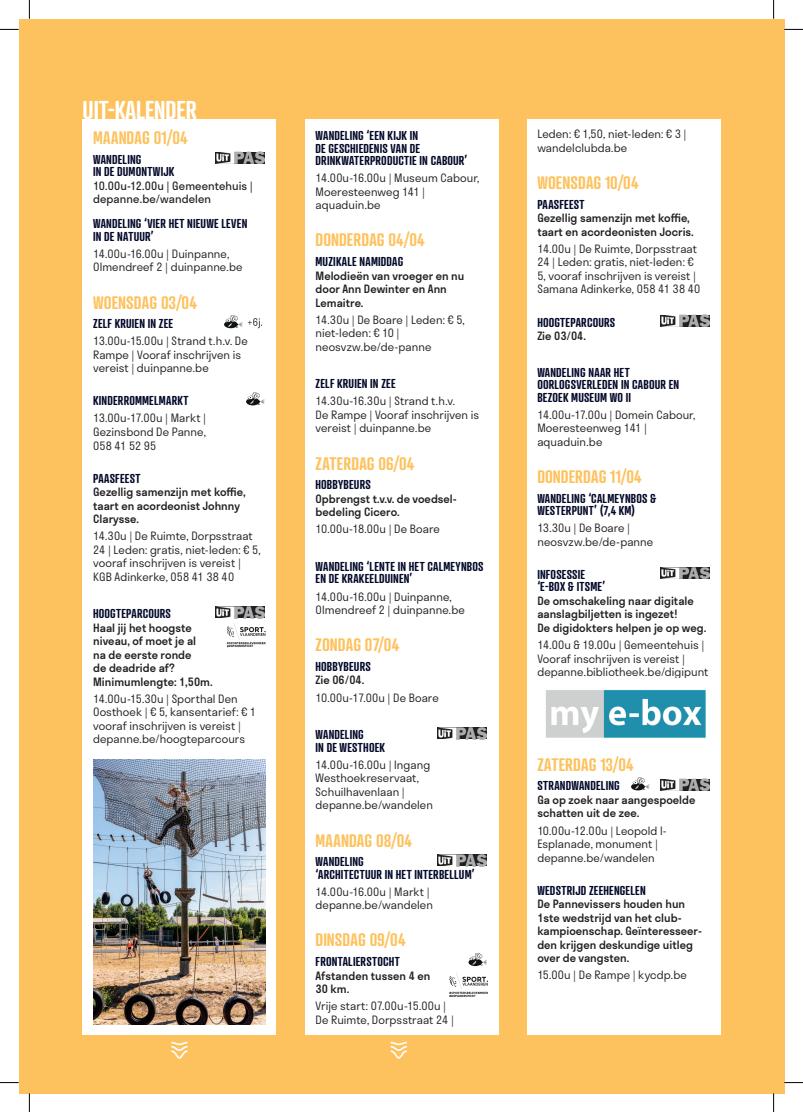
<style>
.page{position:relative;width:803px;height:1112px;background:#fff}
.page>*{position:absolute;margin:0;border:0;box-sizing:border-box;transform-origin:0 0}
.t1{font:600 25px "Atrament";color:#fff}
.t2{font:600 17.5px "Atrament";letter-spacing:.01em;color:#fdc25d}
.t3{font:600 12.5px/12.5px "Atrament";letter-spacing:.015em;color:#020829}
.t4{font:300 11.25px/13.5px "Stratos";letter-spacing:.005em;color:#231f20}
.t5{font:500 11.25px/13.5px "Stratos";color:#231f20}
.t6{font:11.25px/13.5px "Stratos";letter-spacing:.01em;color:#231f20}
.t7{font:700 3.25px "Flanders Art Sans";color:#231f20}
</style>
<div class="page">
<div style="left:19px;top:19px;width:765px;height:1073px;background:#fdc25d"></div>
<div style="left:83px;top:119px;width:193px;height:915px;background:#fff"></div>
<img style="left:215px;top:152px;width:49px;height:12px">
<svg style="left:224px;top:315px;width:18px;height:13px"></svg>
<svg style="left:248px;top:318px;width:14px;height:10px"></svg>
<svg style="left:246px;top:392px;width:18px;height:13px"></svg>
<img style="left:215px;top:606px;width:49px;height:12px">
<img style="left:93px;top:759px;width:173px;height:265px">
<div style="left:305px;top:119px;width:194px;height:915px;background:#fff"></div>
<img style="left:438px;top:727px;width:49px;height:12px">
<img style="left:438px;top:854px;width:49px;height:11px">
<svg style="left:468px;top:953px;width:19px;height:12px"></svg>
<div style="left:527px;top:119px;width:193px;height:915px;background:#fff"></div>
<img style="left:661px;top:314px;width:49px;height:12px">
<img style="left:661px;top:567px;width:49px;height:11px">
<img style="left:546px;top:689px;width:160px;height:49px">
<svg style="left:631px;top:777px;width:18px;height:13px"></svg>
<img style="left:661px;top:778px;width:49px;height:12px">
<svg style="left:171px;top:1041px;width:16px;height:17px"></svg>
<svg style="left:391px;top:1041px;width:16px;height:17px"></svg>
<svg style="left:227px;top:623px;width:39px;height:24px"></svg>
<svg style="left:449px;top:973px;width:39px;height:23px"></svg>
<svg style="left:0;top:29px;width:19px;height:1px"></svg>
<svg style="left:784px;top:29px;width:19px;height:1px"></svg>
<svg style="left:0;top:1082px;width:19px;height:1px"></svg>
<svg style="left:784px;top:1081px;width:19px;height:2px"></svg>
<svg style="left:29px;top:0;width:1px;height:19px"></svg>
<svg style="left:29px;top:1092px;width:1px;height:19px"></svg>
<svg style="left:773px;top:0;width:1px;height:19px"></svg>
<svg style="left:773px;top:1092px;width:1px;height:19px"></svg>
<h1 class="t1" style="left:83px;top:95px;width:116px">UIT-KALENDER</h1>
<h2 class="t2" style="left:93px;top:127px;width:96px">MAANDAG 01/04</h2>
<p class="t3" style="left:93px;top:153px;width:83px">WANDELING<br>IN DE DUMONTWIJK</p>
<p class="t6" style="left:93px;top:178px;width:161px">10.00u-12.00u | Gemeentehuis | depanne.be/wandelen</p>
<p class="t3" style="left:93px;top:217px;width:156px">WANDELING ‘VIER HET NIEUWE LEVEN<br>IN DE NATUUR’</p>
<p class="t4" style="left:93px;top:246px;width:151px">14.00u-16.00u | Duinpanne,<br>Olmendreef 2 | duinpanne.be</p>
<h2 class="t2" style="left:93px;top:291px;width:105px">WOENSDAG 03/04</h2>
<p class="t3" style="left:93px;top:317px;width:81px">ZELF KRUIEN IN ZEE</p>
<p class="t4" style="left:93px;top:334px;width:156px">13.00u-15.00u | Strand t.h.v. De<br>Rampe | Vooraf inschrijven is vereist | duinpanne.be</p>
<p class="t3" style="left:93px;top:394px;width:97px">KINDERROMMELMARKT</p>
<p class="t4" style="left:93px;top:411px;width:115px;text-align:justify">13.00u-17.00u | Markt | Gezinsbond De Panne, 058 41 52 95</p>
<p class="t3" style="left:93px;top:471px;width:49px">PAASFEEST</p>
<p class="t5" style="left:93px;top:484px;width:154px">Gezellig samenzijn met koffie, taart en acordeonist Johnny<br>Clarysse.</p>
<p class="t4" style="left:93px;top:529px;width:169px">14.30u | De Ruimte, Dorpsstraat<br>24 | Leden: gratis, niet-leden: € 5, vooraf inschrijven is vereist |<br>KGB Adinkerke, 058 41 38 40</p>
<p class="t3" style="left:93px;top:607px;width:79px">HOOGTEPARCOURS</p>
<p class="t5" style="left:93px;top:620px;width:121px">Haal jij het hoogste niveau, of moet je al<br>na de eerste ronde<br>de deadride af?<br>Minimumlengte: 1,50m.</p>
<p class="t4" style="left:93px;top:691px;width:164px">14.00u-15.30u | Sporthal Den<br>Oosthoek | € 5, kansentarief: € 1 vooraf inschrijven is vereist | depanne.be/hoogteparcours</p>
<p class="t7" style="left:229px;top:644px;width:26px">DEPANNESPORT</p>
<p class="t3" style="left:316px;top:129px;width:153px">WANDELING ‘EEN KIJK IN<br>DE GESCHIEDENIS VAN DE<br>DRINKWATERPRODUCTIE IN CABOUR’</p>
<p class="t4" style="left:316px;top:171px;width:165px">14.00u-16.00u | Museum Cabour,<br>Moeresteenweg 141 | aquaduin.be</p>
<h2 class="t2" style="left:316px;top:229px;width:111px">DONDERDAG 04/04</h2>
<p class="t3" style="left:316px;top:255px;width:89px">MUZIKALE NAMIDDAG</p>
<p class="t5" style="left:316px;top:268px;width:150px">Melodieën van vroeger en nu door Ann Dewinter en Ann<br>Lemaitre.</p>
<p class="t4" style="left:316px;top:312px;width:151px">14.30u | De Boare | Leden: € 5, niet-leden: € 10 | neosvzw.be/de-panne</p>
<p class="t3" style="left:316px;top:377px;width:81px">ZELF KRUIEN IN ZEE</p>
<p class="t4" style="left:316px;top:394px;width:165px">14.30u-16.30u | Strand t.h.v.<br>De Rampe | Vooraf inschrijven is vereist | duinpanne.be</p>
<h2 class="t2" style="left:316px;top:452px;width:100px">ZATERDAG 06/04</h2>
<p class="t3" style="left:316px;top:478px;width:57px">HOBBYBEURS</p>
<p class="t5" style="left:316px;top:491px;width:143px">Opbrengst t.v.v. de voedsel&shy;bedeling Cicero.</p>
<p class="t4" style="left:316px;top:522px;width:126px">10.00u-18.00u | De Boare</p>
<p class="t3" style="left:316px;top:560px;width:170px">WANDELING ‘LENTE IN HET CALMEYNBOS<br>EN DE KRAKEELDUINEN’</p>
<p class="t4" style="left:316px;top:589px;width:151px">14.00u-16.00u | Duinpanne,<br>Olmendreef 2 | duinpanne.be</p>
<h2 class="t2" style="left:316px;top:633px;width:85px">ZONDAG 07/04</h2>
<p class="t3" style="left:316px;top:659px;width:57px">HOBBYBEURS</p>
<p class="t5" style="left:316px;top:673px;width:50px">Zie 06/04.</p>
<p class="t4" style="left:316px;top:690px;width:125px">10.00u-17.00u | De Boare</p>
<p class="t3" style="left:316px;top:728px;width:71px">WANDELING<br>IN DE WESTHOEK</p>
<p class="t4" style="left:316px;top:757px;width:119px">14.00u-16.00u | Ingang<br>Westhoekreservaat,<br>Schuilhavenlaan | depanne.be/wandelen</p>
<h2 class="t2" style="left:316px;top:829px;width:98px">MAANDAG 08/04</h2>
<p class="t3" style="left:316px;top:854px;width:161px">WANDELING<br>‘ARCHITECTUUR IN HET INTERBELLUM’</p>
<p class="t4" style="left:316px;top:884px;width:119px">14.00u-16.00u | Markt | depanne.be/wandelen</p>
<h2 class="t2" style="left:316px;top:928px;width:91px">DINSDAG 09/04</h2>
<p class="t3" style="left:316px;top:954px;width:86px">FRONTALIERSTOCHT</p>
<p class="t5" style="left:316px;top:968px;width:116px">Afstanden tussen 4 en<br>30 km.</p>
<p class="t4" style="left:316px;top:998px;width:140px">Vrije start: 07.00u-15.00u |<br>De Ruimte, Dorpsstraat 24 |</p>
<p class="t7" style="left:451px;top:993px;width:26px">DEPANNESPORT</p>
<p class="t4" style="left:537px;top:127px;width:151px">Leden: € 1,50, niet-leden: € 3 | wandelclubda.be</p>
<h2 class="t2" style="left:537px;top:172px;width:103px">WOENSDAG 10/04</h2>
<p class="t3" style="left:537px;top:198px;width:49px">PAASFEEST</p>
<p class="t5" style="left:537px;top:211px;width:158px">Gezellig samenzijn met koffie, taart en acordeonisten Jocris.</p>
<p class="t4" style="left:537px;top:241px;width:165px">14.00u | De Ruimte, Dorpsstraat<br>24 | Leden: gratis, niet-leden: €<br>5, vooraf inschrijven is vereist |<br>Samana Adinkerke, 058 41 38 40</p>
<p class="t3" style="left:537px;top:315px;width:79px">HOOGTEPARCOURS</p>
<p class="t5" style="left:537px;top:329px;width:50px">Zie 03/04.</p>
<p class="t3" style="left:537px;top:365px;width:143px">WANDELING NAAR HET<br>OORLOGSVERLEDEN IN CABOUR EN<br>BEZOEK MUSEUM WO II</p>
<p class="t4" style="left:537px;top:407px;width:160px">14.00u-17.00u | Domein Cabour,<br>Moeresteenweg 141 | aquaduin.be</p>
<h2 class="t2" style="left:537px;top:465px;width:106px">DONDERDAG 11/04</h2>
<p class="t3" style="left:537px;top:491px;width:121px">WANDELING ‘CALMEYNBOS &amp;<br>WESTERPUNT’ (7,4 KM)</p>
<p class="t4" style="left:537px;top:521px;width:117px">13.30u | De Boare | neosvzw.be/de-panne</p>
<p class="t3" style="left:537px;top:567px;width:69px">INFOSESSIE ‘E-BOX &amp; ITSME’</p>
<p class="t5" style="left:537px;top:593px;width:170px">De omschakeling naar digitale aanslagbiljetten is ingezet!<br>De digidokters helpen je op weg.</p>
<p class="t4" style="left:537px;top:637px;width:173px">14.00u &amp; 19.00u | Gemeentehuis |<br>Vooraf inschrijven is vereist | depanne.bibliotheek.be/digipunt</p>
<h2 class="t2" style="left:537px;top:753px;width:98px">ZATERDAG 13/04</h2>
<p class="t3" style="left:537px;top:779px;width:84px">STRANDWANDELING</p>
<p class="t5" style="left:537px;top:792px;width:160px">Ga op zoek naar aangespoelde schatten uit de zee.</p>
<p class="t4" style="left:537px;top:823px;width:131px">10.00u-12.00u | Leopold I-<br>Esplanade, monument | depanne.be/wandelen</p>
<p class="t3" style="left:537px;top:883px;width:110px">WEDSTRIJD ZEEHENGELEN</p>
<p class="t5" style="left:537px;top:896px;width:166px">De Pannevissers houden hun<br>1ste wedstrijd van het club&shy;kampioenschap. Geïnteresseer&shy;den krijgen deskundige uitleg over de vangsten.</p>
<p class="t4" style="left:537px;top:967px;width:151px">15.00u | De Rampe | kycdp.be</p>
</div>
